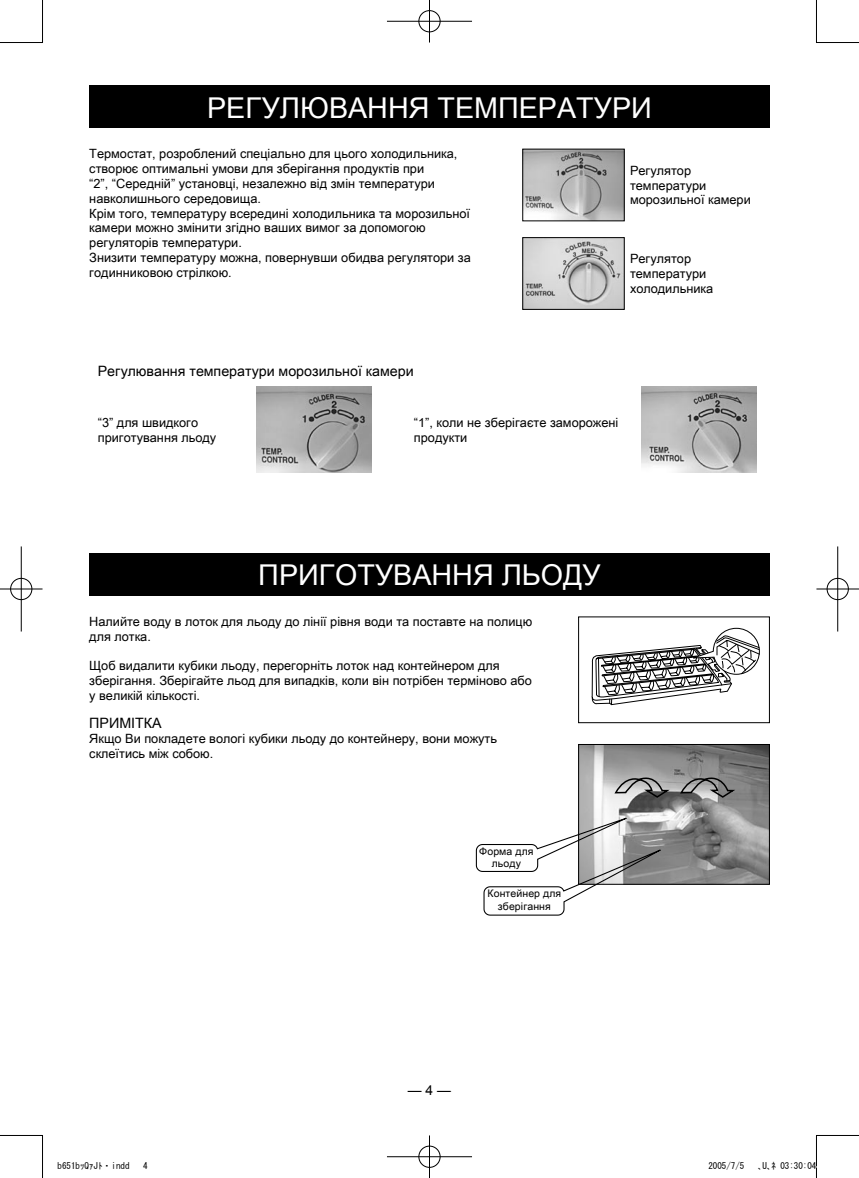
<style>
.page{position:relative;width:859px;height:1178px;background:#fff}
.page>*{position:absolute;margin:0;border:0;box-sizing:border-box;transform-origin:0 0}
.頂標{font:28.65px "Arial Unicode MS";color:#fff}
.小標2mm{font:14.25px "Arial Unicode MS";color:#000}
.小標3mm{font:14.25px "Arial Unicode MS";color:#000}
.頁碼{font:13.8px "Arial";color:#000}
.內文{font:12.75px/14.9px "Arial Unicode MS";color:#000}
.圖說{font:10.5px/12.8px "Arial Unicode MS";letter-spacing:.01em;color:#000;text-align:center}
.t1{font:9px "MS Gothic";color:#000}
</style>
<div class="page">
<div style="left:89px;top:85px;width:681px;height:43px;background:#000"></div>
<div style="left:89px;top:553px;width:681px;height:42px;background:#000"></div>
<img style="left:580px;top:746px;width:188px;height:136px">
<div style="left:578px;top:744px;width:192px;height:140px;border:1px solid #000"></div>
<svg style="left:614px;top:777px;width:121px;height:21px;background:#8b8b8b"></svg>
<svg style="left:592px;top:628px;width:168px;height:78px"></svg>
<div style="left:578px;top:617px;width:192px;height:106px;border:1px solid #000"></div>
<img style="left:641px;top:387px;width:115px;height:85px">
<img style="left:524px;top:151px;width:98px;height:68px">
<img style="left:524px;top:239px;width:98px;height:69px">
<div style="left:522px;top:237px;width:102px;height:73px;border:1px solid #000"></div>
<img style="left:256px;top:387px;width:115px;height:85px">
<svg style="left:475px;top:810px;width:206px;height:106px"></svg>
<hr style="left:0;top:42px;width:43px;height:1px;background:#000">
<hr style="left:816px;top:42px;width:43px;height:1px;background:#000">
<hr style="left:0;top:1135px;width:43px;height:1px;background:#000">
<hr style="left:816px;top:1135px;width:43px;height:1px;background:#000">
<hr style="left:42px;top:0;width:1px;height:43px;background:#000">
<hr style="left:42px;top:1135px;width:1px;height:43px;background:#000">
<hr style="left:816px;top:0;width:1px;height:43px;background:#000">
<hr style="left:816px;top:1135px;width:1px;height:43px;background:#000">
<div style="left:418px;top:10px;width:23px;height:23px;border:2px solid #fff;border-radius:50%"></div>
<hr style="left:387px;top:20px;width:85px;height:2px;background:#fff">
<hr style="left:428px;top:0;width:3px;height:43px;background:#fff">
<div style="left:419px;top:10px;width:21px;height:22px;border:1px solid #000;border-radius:50%"></div>
<hr style="left:387px;top:21px;width:85px;height:1px;background:#000">
<hr style="left:429px;top:0;width:1px;height:43px;background:#000">
<div style="left:418px;top:1145px;width:23px;height:23px;border:2px solid #fff;border-radius:50%"></div>
<hr style="left:387px;top:1155px;width:85px;height:3px;background:#fff">
<hr style="left:428px;top:1135px;width:3px;height:43px;background:#fff">
<div style="left:419px;top:1146px;width:21px;height:21px;border:1px solid #000;border-radius:50%"></div>
<hr style="left:387px;top:1156px;width:85px;height:1px;background:#000">
<hr style="left:429px;top:1135px;width:1px;height:43px;background:#000">
<div style="left:10px;top:577px;width:23px;height:24px;border:2px solid #fff;border-radius:50%"></div>
<hr style="left:0;top:588px;width:43px;height:2px;background:#fff">
<hr style="left:20px;top:546px;width:2px;height:85px;background:#fff">
<div style="left:10px;top:578px;width:22px;height:22px;border:1px solid #000;border-radius:50%"></div>
<hr style="left:0;top:589px;width:43px;height:1px;background:#000">
<hr style="left:21px;top:546px;width:1px;height:85px;background:#000">
<div style="left:826px;top:577px;width:23px;height:24px;border:2px solid #fff;border-radius:50%"></div>
<hr style="left:816px;top:588px;width:43px;height:2px;background:#fff">
<hr style="left:837px;top:546px;width:2px;height:85px;background:#fff">
<div style="left:827px;top:578px;width:21px;height:22px;border:1px solid #000;border-radius:50%"></div>
<hr style="left:816px;top:589px;width:43px;height:1px;background:#000">
<hr style="left:837px;top:546px;width:1px;height:85px;background:#000">
<p class="頂標" style="left:207px;top:87px;width:446px">РЕГУЛЮВАННЯ ТЕМПЕРАТУРИ</p>
<p class="內文" style="left:89px;top:146px;width:370px">Термостат, розроблений спеціально для цього холодильника, створює оптимальні умови для зберігання продуктів при<br>“2”, “Середній” установці, незалежно від змін температури навколишнього середовища.</p>
<p class="內文" style="left:89px;top:205px;width:382px">Крім того, температуру всередині холодильника та морозильної камери можно змінити згідно ваших вимог за допомогою регуляторів температури.</p>
<p class="內文" style="left:89px;top:250px;width:383px">Знизити температуру можна, повернувши обидва регулятори за годинниковою стрілкою.</p>
<p class="內文" style="left:630px;top:162px;width:122px">Регулятор температури морозильної камери</p>
<p class="內文" style="left:630px;top:251px;width:85px">Регулятор температури холодильника</p>
<p class="小標2mm" style="left:98px;top:361px;width:317px">Регулювання температури морозильної камери</p>
<p class="內文" style="left:98px;top:414px;width:120px">“3” для швидкого приготування льоду</p>
<p class="內文" style="left:414px;top:414px;width:206px">“1”, коли не зберігаєте заморожені продукти</p>
<p class="頂標" style="left:258px;top:554px;width:344px">ПРИГОТУВАННЯ ЛЬОДУ</p>
<p class="內文" style="left:89px;top:613px;width:444px">Налийте воду в лоток для льоду до лінії рівня води та поставте на полицю для лотка.</p>
<p class="內文" style="left:89px;top:658px;width:444px">Щоб видалити кубики льоду, перегорніть лоток над контейнером для зберігання. Зберігайте льод для випадків, коли він потрібен терміново або у великій кількості.</p>
<p class="小標3mm" style="left:89px;top:712px;width:74px">ПРИМІТКА</p>
<p class="內文" style="left:89px;top:730px;width:409px">Якщо Ви покладете вологі кубики льоду до контейнеру, вони можуть склеїтись між собою.</p>
<p class="圖說" style="left:479px;top:844px;width:56px">Форма для льоду</p>
<p class="圖說" style="left:488px;top:887px;width:75px">Контейнер для зберігання</p>
<p class="頁碼" style="left:408px;top:1080px;width:45px">— 4 —</p>
<p class="t1" style="left:58px;top:1161px;width:73px">b651bｯQｧJﾄ・indd</p>
<p class="t1" style="left:143px;top:1161px;width:6px">4</p>
<p class="t1" style="left:708px;top:1161px;width:37px">2005/7/5</p>
<p class="t1" style="left:758px;top:1161px;width:60px">､U､ﾈ 03:30:04</p>
</div>
